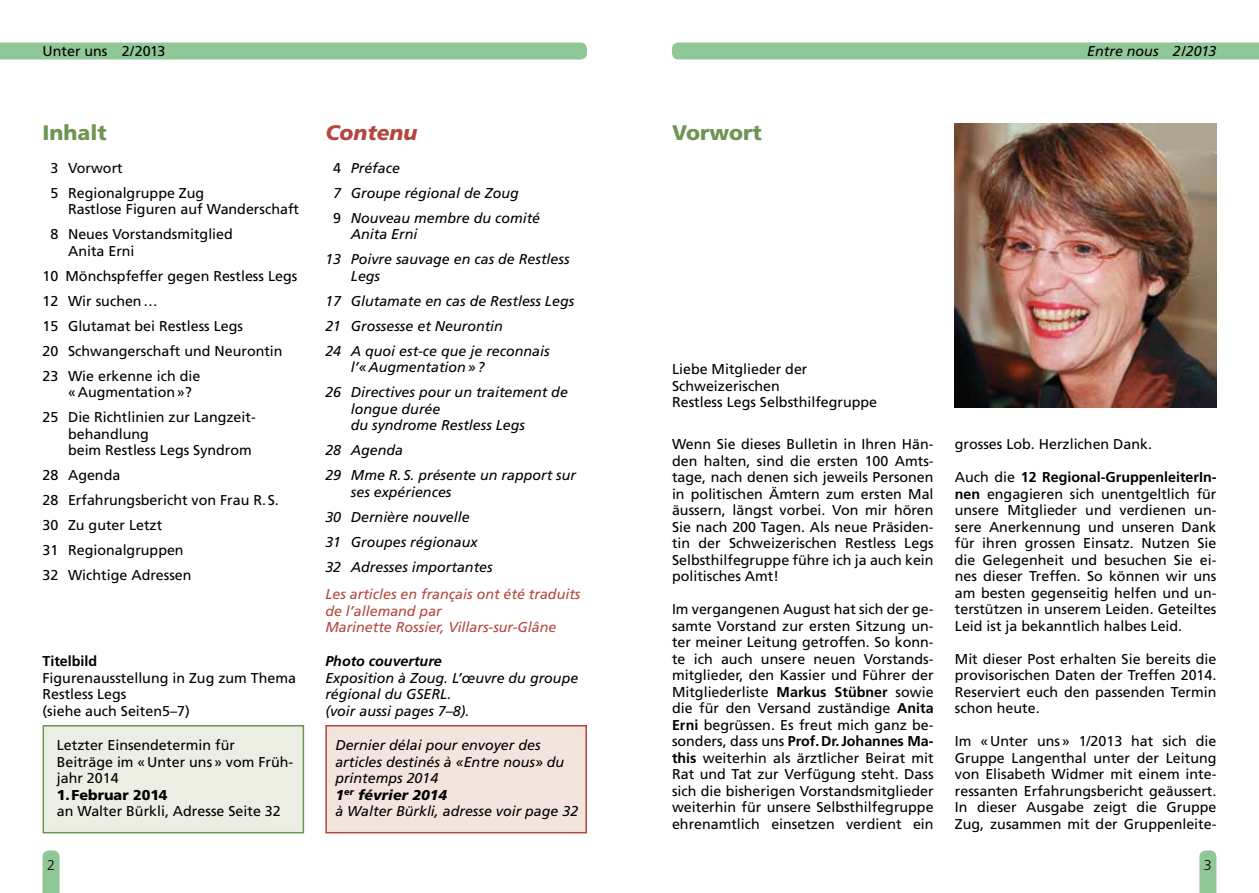
<style>
.page{position:relative;width:1259px;height:893px;background:#fff}
.page>*{position:absolute;margin:0;border:0;box-sizing:border-box;transform-origin:0 0}
.t1{font:900 21px "Frutiger";color:#6d9450}
.t2{font:italic 900 21px "Frutiger";color:#b3473f}
.t3{font:14.25px/16.5px "Frutiger";color:#000}
.t4{font:italic 14.25px/25px "Frutiger";color:#000}
.t5{font:italic 14.25px/16.5px "Frutiger";color:#b3473f}
.t6{font:italic 700 14.25px "Frutiger";color:#000}
.t7{font:900 14.25px "Frutiger";color:#000}
.t8{font:700 14.25px "Frutiger";color:#000}
.t9{font:300 14.25px "Frutiger";color:#000}
.s1{font-style:normal}
.s2{font-weight:900}
.s3{font-weight:700}
</style>
<div class="page">
<div style="left:0;top:43px;width:587px;height:17px;background:#90c796"></div>
<svg style="left:43px;top:850px;width:17px;height:43px"></svg>
<div style="left:672px;top:43px;width:587px;height:17px;background:#90c796"></div>
<svg style="left:1199px;top:850px;width:17px;height:43px"></svg>
<div style="left:43px;top:726px;width:260px;height:107px;background:#eceee4"></div>
<div style="left:43px;top:725px;width:261px;height:108px;border:2px solid #6d9450"></div>
<div style="left:326px;top:726px;width:260px;height:107px;background:#f3e4de"></div>
<div style="left:325px;top:725px;width:262px;height:108px;border:2px solid #b3473f"></div>
<img style="left:955px;top:123px;width:261px;height:284px">
<p class="t3" style="left:43px;top:43px;width:124px">Unter uns 2/2013</p>
<h1 class="t1" style="left:43px;top:120px;width:66px">Inhalt</h1>
<h1 class="t2" style="left:325px;top:120px;width:94px">Contenu</h1>
<p class="t3" style="left:50px;top:155px;width:155px;line-height:25px">3 Vorwort<br>5 Regionalgruppe Zug</p>
<p class="t3" style="left:50px;top:197px;width:250px;line-height:25px;text-indent:18px">Rastlose Figuren auf Wanderschaft<br>8 Neues Vorstandsmitglied</p>
<p class="t3" style="left:43px;top:238px;width:256px;line-height:25px;text-indent:26px">Anita Erni<br>10 Mönchspfeffer gegen Restless Legs<br>12 Wir suchen…<br>15 Glutamat bei Restless Legs<br>20 Schwangerschaft und Neurontin<br>23 Wie erkenne ich die</p>
<p class="t3" style="left:43px;top:380px;width:215px;line-height:25px;text-indent:26px">«Augmentation»?<br>25 Die Richtlinien zur Langzeit-</p>
<p class="t3" style="left:68px;top:425px;width:185px">behandlung<br>beim Restless Legs Syndrom</p>
<p class="t3" style="left:43px;top:463px;width:238px;line-height:25px">28 Agenda<br>28 Erfahrungsbericht von Frau R.S.<br>30 Zu guter Letzt<br>31 Regionalgruppen<br>32 Wichtige Adressen</p>
<p class="t4" style="left:333px;top:155px;width:208px"><span class="s1">4</span> Préface<br>7 Groupe régional de Zoug<br><span class="s1">9</span> Nouveau membre du comité</p>
<p class="t4" style="left:325px;top:222px;width:246px;text-indent:26px">Anita Erni<br>13 Poivre sauvage en cas de Restless</p>
<p class="t4" style="left:325px;top:263px;width:250px;text-indent:26px">Legs<br>17 Glutamate en cas de Restless Legs<br>21 Grossesse et Neurontin<br>24 A quoi est-ce que je reconnais</p>
<p class="t4" style="left:325px;top:355px;width:244px;text-indent:26px">l’«Augmentation»?<br>26 Directives pour un traitement de</p>
<p class="t4" style="left:351px;top:401px;width:176px;line-height:16.5px">longue durée<br>du syndrome Restless Legs</p>
<p class="t4" style="left:325px;top:438px;width:252px">28 Agenda<br>29 Mme R. S. présente un rapport sur</p>
<p class="t4" style="left:325px;top:479px;width:169px;text-indent:26px">ses expériences<br>30 Dernière nouvelle<br>31 Groupes régionaux<br>32 Adresses importantes</p>
<p class="t5" style="left:325px;top:586px;width:257px">Les articles en français ont été traduits de l’allemand par<br>Marinette Rossier, Villars-sur-Glâne</p>
<p class="t8" style="left:43px;top:653px;width:56px">Titelbild</p>
<p class="t3" style="left:43px;top:669px;width:255px">Figurenausstellung in Zug zum Thema<br>Restless Legs<br>(siehe auch Seiten5–7)</p>
<p class="t3" style="left:57px;top:737px;width:238px">Letzter Einsendetermin für<br>Beiträge im «Unter uns» vom Früh&shy;jahr 2014</p>
<p class="t7" style="left:57px;top:786px;width:112px">1.Februar 2014</p>
<p class="t3" style="left:57px;top:803px;width:225px">an Walter Bürkli, Adresse Seite 32</p>
<p class="t9" style="left:47px;top:857px;width:9px">2</p>
<p class="t6" style="left:325px;top:653px;width:118px">Photo couverture</p>
<p class="t4" style="left:325px;top:669px;width:254px;line-height:16.5px">Exposition à Zoug. L’œuvre du groupe régional du GSERL.<br>(voir aussi pages 7–8).</p>
<p class="t4" style="left:335px;top:737px;width:244px;line-height:16.5px">Dernier délai pour envoyer des articles destinés à «Entre nous» du printemps 2014<br><span class="s2">1</span><sup>er</sup> <span class="s2">février 2014<br></span>à Walter Bürkli, adresse voir page 32</p>
<h1 class="t1" style="left:672px;top:120px;width:91px">Vorwort</h1>
<p class="t4" style="left:1087px;top:39px;width:131px">Entre nous 2/2013</p>
<p class="t3" style="left:672px;top:361px;width:207px">Liebe Mitglieder der<br>Schweizerischen<br>Restless Legs Selbsthilfegruppe</p>
<p class="t3" style="left:672px;top:436px;width:263px;text-align:justify">Wenn Sie dieses Bulletin in Ihren Hän&shy;den halten, sind die ersten 100 Amts&shy;tage, nach denen sich jeweils Personen in politischen Ämtern zum ersten Mal äussern, längst vorbei. Von mir hören Sie nach 200 Tagen. Als neue Präsiden&shy;tin der Schweizerischen Restless Legs Selbsthilfegruppe führe ich ja auch kein politisches Amt!</p>
<p class="t3" style="left:672px;top:601px;width:263px;text-align:justify">Im vergangenen August hat sich der ge&shy;samte Vorstand zur ersten Sitzung un&shy;ter meiner Leitung getroffen. So konn&shy;te ich auch unsere neuen Vorstands&shy;mitglieder, den Kassier und Führer der Mitgliederliste <span class="s3">Markus Stübner</span> sowie die für den Versand zuständige <span class="s3">Anita Erni</span> begrüssen. Es freut mich ganz be&shy;sonders, dass uns <span class="s3">Prof.Dr.Johannes Ma&shy;this</span> weiterhin als ärztlicher Beirat mit Rat und Tat zur Verfügung steht. Dass sich die bisherigen Vorstandsmitglieder weiterhin für unsere Selbsthilfegruppe ehrenamtlich einsetzen verdient ein</p>
<p class="t3" style="left:955px;top:436px;width:199px">grosses Lob. Herzlichen Dank.</p>
<p class="t3" style="left:955px;top:469px;width:263px;text-align:justify">Auch die <span class="s3">12 Regional-GruppenleiterIn&shy;nen</span> engagieren sich unentgeltlich für unsere Mitglieder und verdienen un&shy;sere Anerkennung und unseren Dank für ihren grossen Einsatz. Nutzen Sie die Gelegenheit und besuchen Sie ei&shy;nes dieser Treffen. So können wir uns am besten gegenseitig helfen und un&shy;terstützen in unserem Leiden. Geteiltes Leid ist ja bekanntlich halbes Leid.</p>
<p class="t3" style="left:955px;top:650px;width:263px;text-align:justify">Mit dieser Post erhalten Sie bereits die provisorischen Daten der Treffen 2014.<br>Reserviert euch den passenden Termin schon heute.</p>
<p class="t3" style="left:955px;top:733px;width:263px;text-align:justify">Im «Unter uns» 1/2013 hat sich die Gruppe Langenthal unter der Leitung von Elisabeth Widmer mit einem inte&shy;ressanten Erfahrungsbericht geäussert.<br>In dieser Ausgabe zeigt die Gruppe Zug, zusammen mit der Gruppenleite-</p>
<p class="t9" style="left:1204px;top:857px;width:9px">3</p>
</div>
